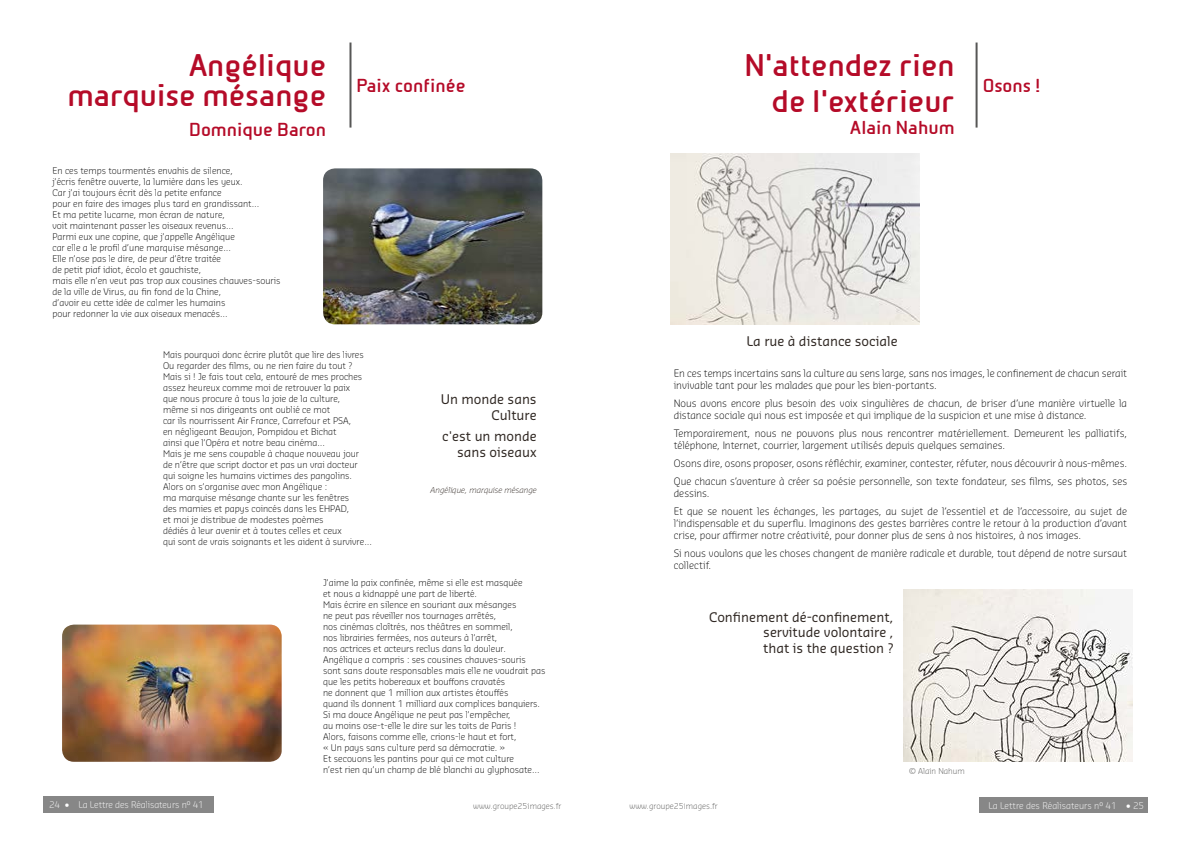
<style>
.page{position:relative;width:1191px;height:842px;background:#fff}
.page>*{position:absolute;margin:0;border:0;box-sizing:border-box;transform-origin:0 0}
.t1{font:700 30px/30px "Beta Sans";color:#b50b28;text-align:right}
.t2{font:700 18px "Beta Sans";color:#b50b28}
.t3{font:13px/15.6px "Sansa Pro";color:#2f2722;text-align:right}
.t4{font:300 10px/12px "Sansa Pro";color:#000}
.t5{font:300 9px/11px "Sansa Pro";color:#000}
.t6{font:300 9px "Sansa Pro";letter-spacing:-.01em;color:#fff}
.t7{font:300 8px "Sansa Pro";color:#575756}
.t8{font:italic 300 8px "Sansa Pro";color:#2f2722}
</style>
<div class="page">
<div style="left:979px;top:797px;width:168px;height:16px;background:#878787"></div>
<div style="left:44px;top:797px;width:170px;height:16px;background:#878787"></div>
<hr style="left:349px;top:43px;width:2px;height:85px;background:#575756">
<hr style="left:975px;top:43px;width:2px;height:85px;background:#575756">
<img style="left:671px;top:153px;width:248px;height:171px">
<img style="left:903px;top:590px;width:229px;height:172px">
<img style="left:62px;top:625px;width:220px;height:137px">
<img style="left:323px;top:168px;width:219px;height:156px">
<h1 class="t1" style="left:67px;top:50px;width:260px">Angélique marquise mésange</h1>
<h2 class="t2" style="left:189px;top:119px;width:138px">Domnique Baron</h2>
<p class="t5" style="left:52px;top:165px;width:229px">En ces temps tourmentés envahis de silence,<br>j’écris fenêtre ouverte, la lumière dans les yeux.<br>Car j’ai toujours écrit dès la petite enfance<br>pour en faire des images plus tard en grandissant…<br>Et ma petite lucarne, mon écran de nature,<br>voit maintenant passer les oiseaux revenus…<br>Parmi eux une copine, que j’appelle Angélique<br>car elle a le profil d’une marquise mésange…<br>Elle n’ose pas le dire, de peur d’être traitée<br>de petit piaf idiot, écolo et gauchiste,<br>mais elle n’en veut pas trop aux cousines chauves-souris de la ville de Virus, au fin fond de la Chine,<br>d’avoir eu cette idée de calmer les humains<br>pour redonner la vie aux oiseaux menacés…</p>
<h2 class="t2" style="left:357px;top:75px;width:110px">Paix confinée</h2>
<p class="t5" style="left:163px;top:349px;width:210px">Mais pourquoi donc écrire plutôt que lire des livres Ou regarder des films, ou ne rien faire du tout ?<br>Mais si ! Je fais tout cela, entouré de mes proches assez heureux comme moi de retrouver la paix<br>que nous procure à tous la joie de la culture,<br>même si nos dirigeants ont oublié ce mot<br>car ils nourrissent Air France, Carrefour et PSA,<br>en négligeant Beaujon, Pompidou et Bichat<br>ainsi que l’Opéra et notre beau cinéma…<br>Mais je me sens coupable à chaque nouveau jour<br>de n’être que script doctor et pas un vrai docteur qui soigne les humains victimes des pangolins.<br>Alors on s’organise avec mon Angélique :<br>ma marquise mésange chante sur les fenêtres<br>des mamies et papys coincés dans les EHPAD,<br>et moi je distribue de modestes poèmes<br>dédiés à leur avenir et à toutes celles et ceux<br>qui sont de vrais soignants et les aident à survivre…</p>
<p class="t5" style="left:323px;top:577px;width:224px">J’aime la paix confinée, même si elle est masquée<br>et nous a kidnappé une part de liberté.<br>Mais écrire en silence en souriant aux mésanges<br>ne peut pas réveiller nos tournages arrêtés,<br>nos cinémas cloîtrés, nos théâtres en sommeil,<br>nos librairies fermées, nos auteurs à l’arrêt,<br>nos actrices et acteurs reclus dans la douleur.<br>Angélique a compris : ses cousines chauves-souris sont sans doute responsables mais elle ne voudrait pas que les petits hobereaux et bouffons cravatés<br>ne donnent que 1 million aux artistes étouffés<br>quand ils donnent 1 milliard aux complices banquiers.<br>Si ma douce Angélique ne peut pas l’empêcher,<br>au moins ose-t-elle le dire sur les toits de Paris !<br>Alors, faisons comme elle, crions-le haut et fort,<br>« Un pays sans culture perd sa démocratie. »<br>Et secouons les pantins pour qui ce mot culture<br>n’est rien qu’un champ de blé blanchi au glyphosate…</p>
<h3 class="t3" style="left:441px;top:391px;width:97px">Un monde sans<br>Culture</h3>
<h3 class="t3" style="left:442px;top:428px;width:96px">c'est un monde sans oiseaux</h3>
<p class="t8" style="left:430px;top:485px;width:107px">Angélique, marquise mésange</p>
<h1 class="t1" style="left:744px;top:47px;width:211px;line-height:36px">N'attendez rien de l'extérieur</h1>
<h2 class="t2" style="left:849px;top:117px;width:107px">Alain Nahum</h2>
<h2 class="t2" style="left:982px;top:75px;width:59px">Osons !</h2>
<h3 class="t3" style="left:746px;top:333px;width:153px">La rue à distance sociale</h3>
<p class="t4" style="left:674px;top:367px;width:455px">En ces temps incertains sans la culture au sens large, sans nos images, le confinement de chacun serait invivable tant pour les malades que pour les bien-portants.</p>
<p class="t4" style="left:674px;top:397px;width:455px">Nous avons encore plus besoin des voix singulières de chacun, de briser d’une manière virtuelle la distance sociale qui nous est imposée et qui implique de la suspicion et une mise à distance.</p>
<p class="t4" style="left:674px;top:427px;width:455px">Temporairement, nous ne pouvons plus nous rencontrer matériellement. Demeurent les palliatifs, téléphone, Internet, courrier, largement utilisés depuis quelques semaines.</p>
<p class="t4" style="left:674px;top:454px;width:455px;line-height:18px">Osons dire, osons proposer, osons réfléchir, examiner, contester, réfuter, nous découvrir à nous-mêmes.<br>Que chacun s’aventure à créer sa poésie personnelle, son texte fondateur, ses films, ses photos, ses</p>
<p class="t4" style="left:674px;top:484px;width:455px;line-height:18px">dessins.<br>Et que se nouent les échanges, les partages, au sujet de l’essentiel et de l’accessoire, au sujet de</p>
<p class="t4" style="left:674px;top:517px;width:455px">l’indispensable et du superflu. Imaginons des gestes barrières contre le retour à la production d’avant crise, pour affirmer notre créativité, pour donner plus de sens à nos histoires, à nos images.</p>
<p class="t4" style="left:674px;top:547px;width:455px">Si nous voulons que les choses changent de manière radicale et durable, tout dépend de notre sursaut collectif.</p>
<h3 class="t3" style="left:763px;top:608px;width:132px;text-align:justify;text-indent:-54px">Confinement dé-confinement, servitude volontaire , that is the question ?</h3>
<p class="t7" style="left:909px;top:766px;width:57px">© Alain Nahum</p>
<p class="t6" style="left:49px;top:799px;width:156px">24 • La Lettre des Réalisateurs n° 41</p>
<p class="t7" style="left:473px;top:800px;width:90px">www.groupe25images.fr</p>
<p class="t7" style="left:629px;top:801px;width:90px">www.groupe25images.fr</p>
<p class="t6" style="left:988px;top:799px;width:157px">La Lettre des Réalisateurs n° 41 • 25</p>
</div>
